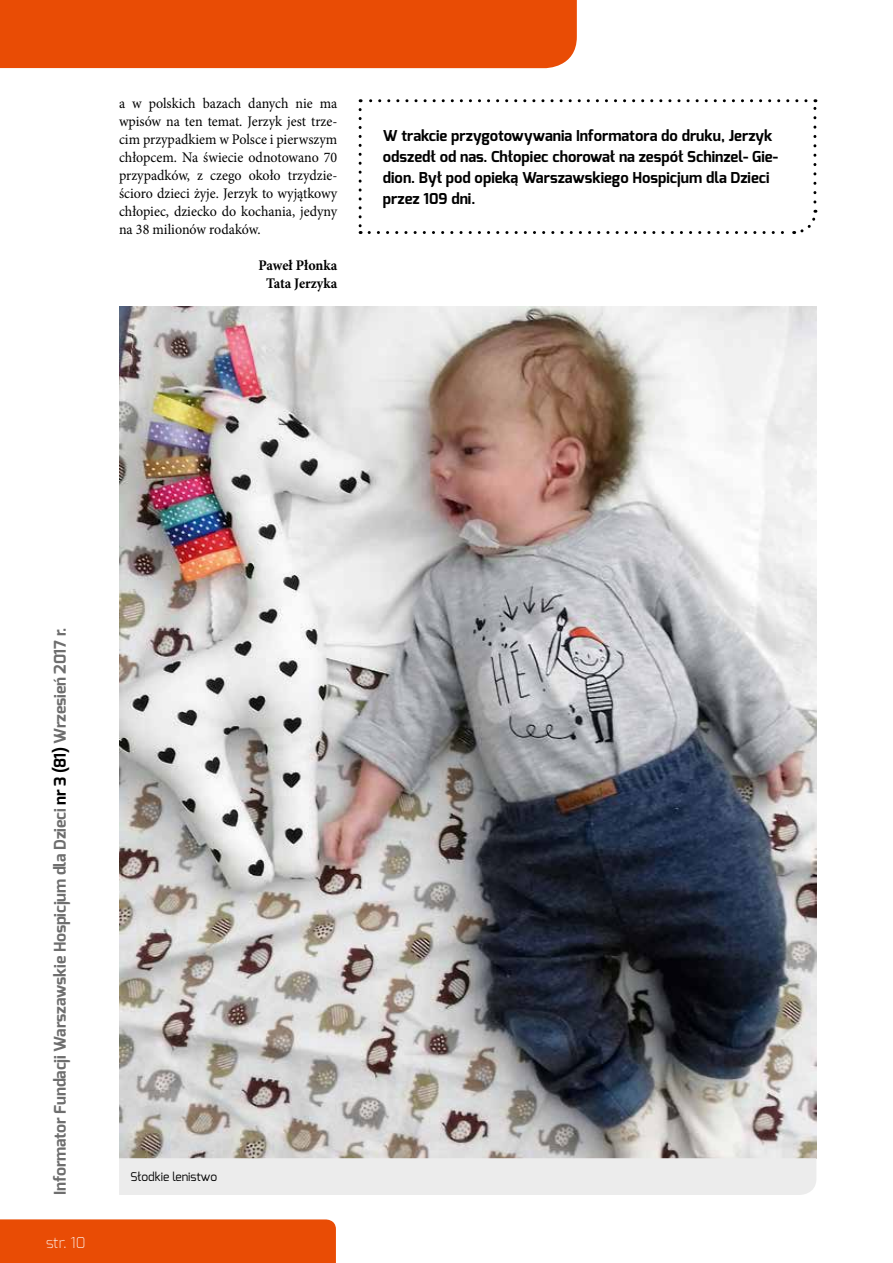
<style>
.page{position:relative;width:893px;height:1263px;background:#fff}
.page>*{position:absolute;margin:0;border:0;box-sizing:border-box;transform-origin:0 0}
.t1{font:700 16.2px "Exo";letter-spacing:-.01em;color:#6e6e6e}
.t2{font:700 15px/21px "Exo";color:#000}
.t3{font:200 15px "Exo";color:#fff}
.t4{font:14.7px/18px "Minion Pro";color:#000;text-align:justify;scale:.95 1}
.t5{font:700 14.7px/18px "Minion Pro";color:#000;text-align:center;scale:.95 1}
.t6{font:12px "Exo";color:#000}
.s1{color:#000}
</style>
<div class="page">
<div style="left:0;top:1219px;width:336px;height:44px;background:#e94c05"></div>
<img style="left:119px;top:306px;width:697px;height:852px">
<div style="left:119px;top:1158px;width:697px;height:37px;background:#ececec"></div>
<div style="left:0;top:0;width:577px;height:68px;background:#e94c05"></div>
<svg style="left:359px;top:110px;width:3px;height:124px"></svg>
<svg style="left:369px;top:210px;width:449px;height:24px"></svg>
<svg style="left:813px;top:99px;width:3px;height:103px"></svg>
<svg style="left:360px;top:99px;width:446px;height:3px"></svg>
<p class="t4" style="left:119px;top:94px;width:231px">a w polskich bazach danych nie ma wpisów na ten temat. Jerzyk jest trze&shy;cim przypadkiem w Polsce i pierwszym chłopcem. Na świecie odnotowano 70 przypadków, z czego około trzydzie&shy;ścioro dzieci żyje. Jerzyk to wyjątkowy chłopiec, dziecko do kochania, jedyny na 38 milionów rodaków.</p>
<p class="t5" style="left:259px;top:256px;width:84px">Paweł Płonka<br>Tata Jerzyka</p>
<p class="t2" style="left:383px;top:125px;width:397px">W trakcie przygotowywania Informatora do druku, Jerzyk odszedł od nas. Chłopiec chorował na zespół Schinzel- Gie&shy;dion. Był pod opieką Warszawskiego Hospicjum dla Dzieci przez 109 dni.</p>
<p class="t1" style="left:50px;top:1195px;width:569px;rotate:-90deg">Informator Fundacji Warszawskie Hospicjum dla Dzieci <span class="s1">nr 3 (81)</span> Wrzesień 2017 r.</p>
<p class="t3" style="left:46px;top:1233px;width:41px">str. 10</p>
<p class="t6" style="left:130px;top:1169px;width:88px">Słodkie lenistwo</p>
</div>
